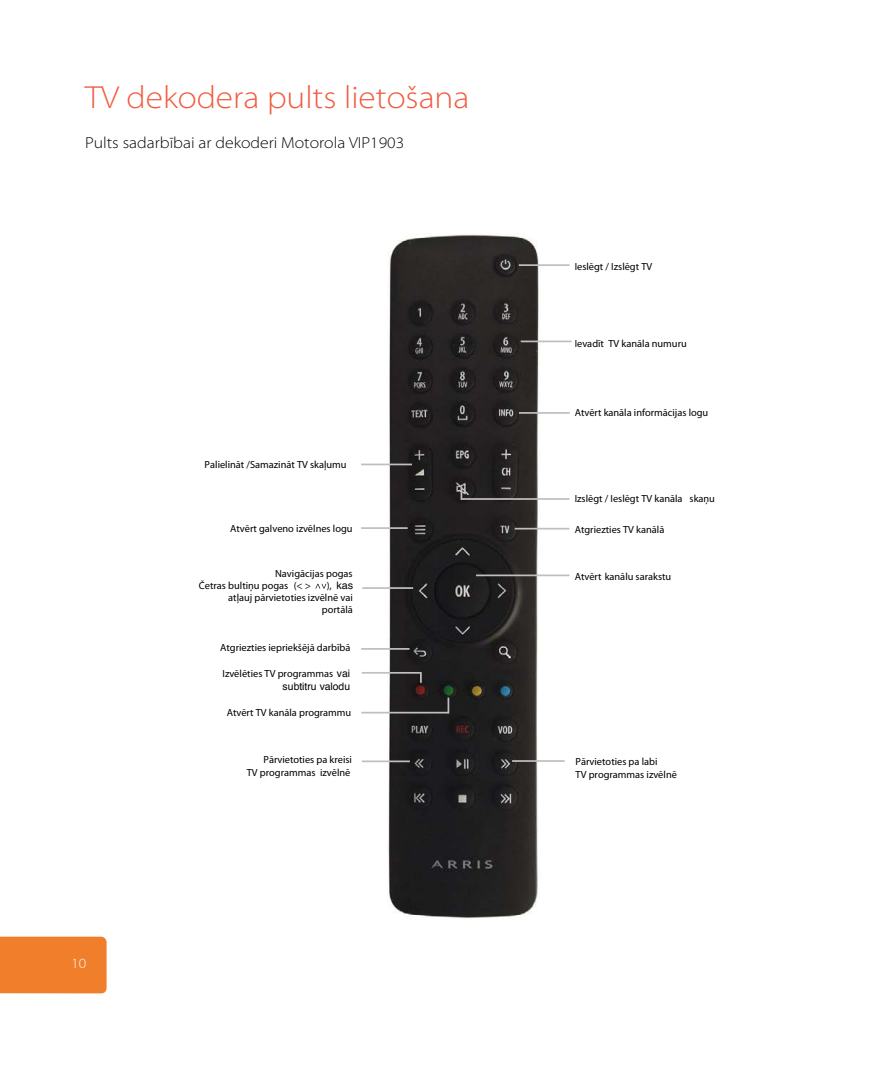
<style>
.page{position:relative;width:891px;height:1078px;background:#fff}
.page>*{position:absolute;margin:0;border:0;box-sizing:border-box;transform-origin:0 0}
.t1{font:300 semi-expanded 32px "Myriad Pro";color:#f15b40}
.t2{font:300 semi-expanded 16px "Myriad Pro";color:#000}
.t3{font:300 semi-expanded 14px "Myriad Pro";color:#fff}
.t4{font:10.4px/13.4px "Arial";color:#000}
.t5{font:10.4px "Helvetica";color:#000}
.t6{font:10.4px "Helvetica";color:#000;scale:1.04 1}
.s1{font-family:"Arial"}
.s2{font-family:"Helvetica"}
</style>
<div class="page">
<div style="left:0;top:936px;width:106px;height:57px;background:#f07e2a"></div>
<img style="left:387px;top:233px;width:153px;height:685px">
<hr style="left:512px;top:760px;width:52px;height:1px;background:#bfbfbf">
<hr style="left:518px;top:412px;width:51px;height:1px;background:#bfbfbf">
<hr style="left:461px;top:498px;width:108px;height:1px;background:#bfbfbf">
<hr style="left:518px;top:264px;width:51px;height:2px;background:#bfbfbf">
<hr style="left:520px;top:340px;width:51px;height:2px;background:#bfbfbf">
<hr style="left:361px;top:463px;width:51px;height:2px;background:#bfbfbf">
<hr style="left:361px;top:711px;width:87px;height:2px;background:#bfbfbf">
<hr style="left:361px;top:527px;width:46px;height:2px;background:#bfbfbf">
<hr style="left:361px;top:648px;width:48px;height:1px;background:#bfbfbf">
<hr style="left:476px;top:574px;width:93px;height:2px;background:#bfbfbf">
<hr style="left:362px;top:587px;width:51px;height:1px;background:#bfbfbf">
<hr style="left:514px;top:527px;width:55px;height:2px;background:#bfbfbf">
<hr style="left:361px;top:671px;width:59px;height:2px;background:#bfbfbf">
<svg style="left:447px;top:697px;width:2px;height:16px"></svg>
<svg style="left:460px;top:488px;width:2px;height:12px"></svg>
<hr style="left:361px;top:760px;width:48px;height:2px;background:#bfbfbf">
<svg style="left:315px;top:583px;width:11px;height:5px"></svg>
<h1 class="t1" style="left:85px;top:79px;width:385px">TV dekodera pults lietošana</h1>
<h2 class="t2" style="left:85px;top:134px;width:320px">Pults sadarbībai ar dekoderi Motorola VIP1903</h2>
<p class="t4" style="left:204px;top:457px;width:143px">Palielināt /Samazināt TV skaļumu</p>
<p class="t4" style="left:230px;top:521px;width:124px">Atvērt galveno izvēlnes logu</p>
<p class="t4" style="left:293px;top:568px;width:60px;line-height:11.8px;text-indent:-19px">Navigācijas pogas (&lt;&gt;</p>
<p class="t4" style="left:199px;top:578px;width:91px">Četras bultiņu pogas</p>
<p class="t6" style="left:326px;top:577px;width:27px"><span class="s1">),</span> kas</p>
<p class="t4" style="left:228px;top:591px;width:126px;line-height:11.8px;text-align:right">atļauj pārvietoties izvēlnē vai portālā</p>
<p class="t4" style="left:220px;top:641px;width:132px">Atgriezties iepriekšējā darbībā</p>
<p class="t4" style="left:222px;top:666px;width:129px">Izvēlēties TV programmas <span class="s2">vai</span></p>
<p class="t5" style="left:282px;top:678px;width:69px">subtitru valodu</p>
<h3 class="t3" style="left:71px;top:955px;width:16px">10</h3>
<p class="t4" style="left:226px;top:705px;width:126px">Atvērt TV kanāla programmu</p>
<p class="t4" style="left:247px;top:752px;width:107px;text-align:right">Pārvietoties pa kreisi<br>TV programmas izvēlnē</p>
<p class="t4" style="left:574px;top:259px;width:79px">Ieslēgt / Izslēgt TV</p>
<p class="t4" style="left:574px;top:337px;width:114px">Ievadīt TV kanāla numuru</p>
<p class="t4" style="left:574px;top:406px;width:135px">Atvērt kanāla informācijas logu</p>
<p class="t4" style="left:574px;top:491px;width:142px">Izslēgt / Ieslēgt TV kanāla skaņu</p>
<p class="t4" style="left:574px;top:522px;width:91px">Atgriezties TV kanālā</p>
<p class="t4" style="left:574px;top:570px;width:98px">Atvērt kanālu sarakstu</p>
<p class="t4" style="left:575px;top:754px;width:103px">Pārvietoties pa labi<br>TV programmas izvēlnē</p>
</div>
